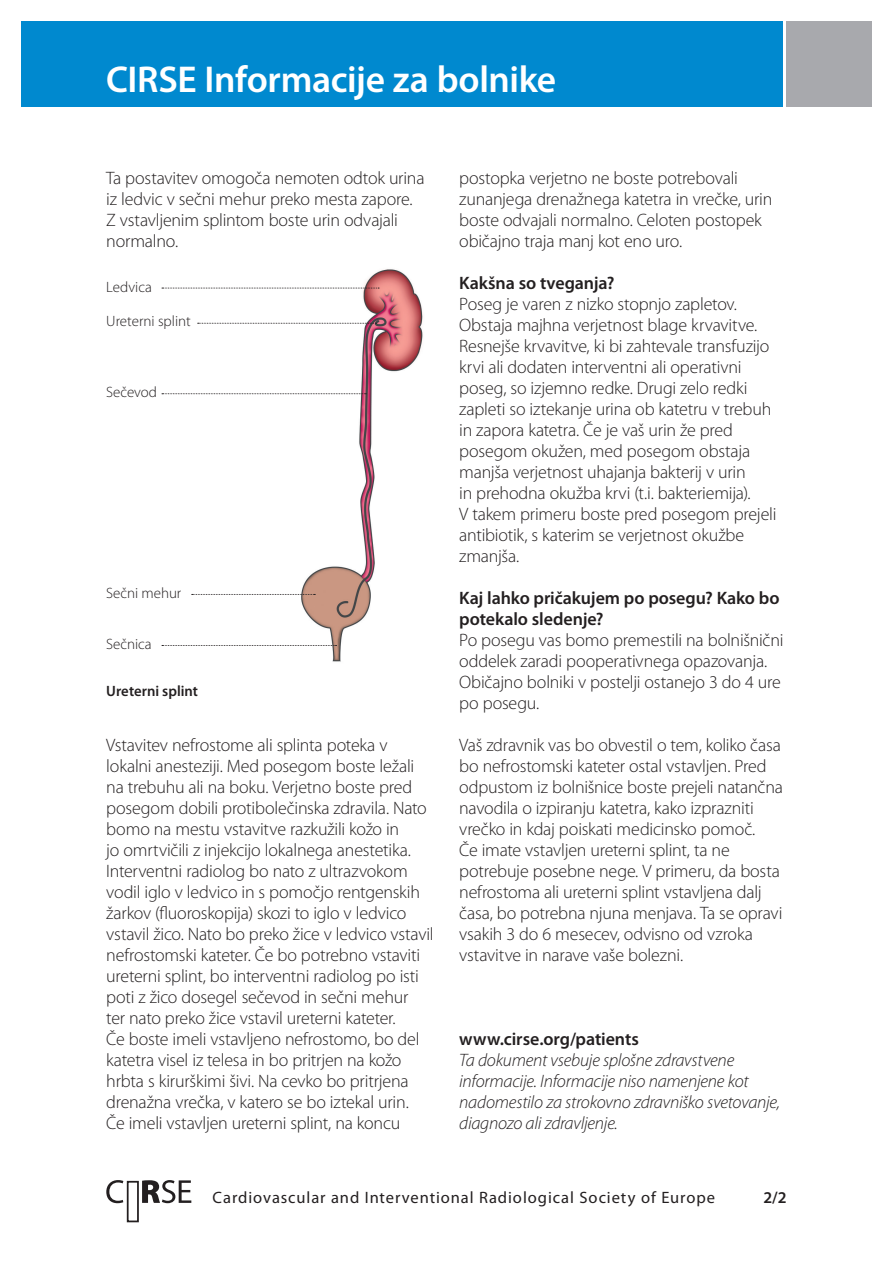
<style>
.page{position:relative;width:893px;height:1263px;background:#fff}
.page>*{position:absolute;margin:0;border:0;box-sizing:border-box;transform-origin:0 0}
.t1{font:600 37.5px "Myriad Pro";letter-spacing:-.01em;color:#fff}
.t2{font:300 18px/21px "Myriad Pro";letter-spacing:-.01em;color:#231f20}
.t3{font:italic 300 18px/21px "Myriad Pro";letter-spacing:-.015em;color:#231f20}
.t4{font:600 18px/21px "Myriad Pro";letter-spacing:-.005em;color:#231f20}
.t5{font:16.5px "Myriad Pro";letter-spacing:.055em;color:#231f20}
.t6{font:600 16.5px "Myriad Pro";color:#231f20}
.t7{font:300 15px "Myriad Pro";color:#231f20}
.t8{font:600 15px "Myriad Pro";color:#231f20}
</style>
<div class="page">
<div style="left:127px;top:1181px;width:12px;height:41px;background:#fff;border:2px solid #231f20"></div>
<svg style="left:106px;top:1180px;width:85px;height:23px"></svg>
<img style="left:249px;top:269px;width:174px;height:393px">
<svg style="left:162px;top:288px;width:217px;height:1px"></svg>
<svg style="left:162px;top:393px;width:204px;height:1px"></svg>
<svg style="left:198px;top:323px;width:178px;height:1px"></svg>
<svg style="left:192px;top:594px;width:123px;height:1px"></svg>
<svg style="left:162px;top:645px;width:175px;height:1px"></svg>
<div style="left:21px;top:21px;width:761px;height:85px;background:#0089cf"></div>
<div style="left:787px;top:21px;width:85px;height:85px;background:#a8a9ad"></div>
<h1 class="t1" style="left:106px;top:59px;width:451px">CIRSE Informacije za bolnike</h1>
<p class="t2" style="left:106px;top:167px;width:320px">Ta postavitev omogoča nemoten odtok urina iz ledvic v sečni mehur preko mesta zapore.<br>Z vstavljenim splintom boste urin odvajali normalno.</p>
<p class="t7" style="left:106px;top:279px;width:47px">Ledvica</p>
<p class="t7" style="left:106px;top:313px;width:86px">Ureterni splint</p>
<p class="t7" style="left:106px;top:384px;width:52px">Sečevod</p>
<p class="t7" style="left:106px;top:585px;width:77px">Sečni mehur</p>
<p class="t7" style="left:106px;top:636px;width:47px">Sečnica</p>
<p class="t8" style="left:106px;top:682px;width:93px">Ureterni splint</p>
<p class="t2" style="left:106px;top:734px;width:329px">Vstavitev nefrostome ali splinta poteka v lokalni anesteziji. Med posegom boste ležali na trebuhu ali na boku. Verjetno boste pred posegom dobili protibolečinska zdravila. Nato bomo na mestu vstavitve razkužili kožo in<br>jo omrtvičili z injekcijo lokalnega anestetika.<br>Interventni radiolog bo nato z ultrazvokom vodil iglo v ledvico in s pomočjo rentgenskih žarkov (fluoroskopija) skozi to iglo v ledvico vstavil žico. Nato bo preko žice v ledvico vstavil nefrostomski kateter. Če bo potrebno vstaviti ureterni splint, bo interventni radiolog po isti poti z žico dosegel sečevod in sečni mehur<br>ter nato preko žice vstavil ureterni kateter.<br>Če boste imeli vstavljeno nefrostomo, bo del katetra visel iz telesa in bo pritrjen na kožo hrbta s kirurškimi šivi. Na cevko bo pritrjena drenažna vrečka, v katero se bo iztekal urin.<br>Če imeli vstavljen ureterni splint, na koncu</p>
<p class="t2" style="left:459px;top:168px;width:315px">postopka verjetno ne boste potrebovali zunanjega drenažnega katetra in vrečke, urin boste odvajali normalno. Celoten postopek običajno traja manj kot eno uro.</p>
<p class="t4" style="left:459px;top:272px;width:157px">Kakšna so tveganja?</p>
<p class="t2" style="left:459px;top:294px;width:319px">Poseg je varen z nizko stopnjo zapletov.<br>Obstaja majhna verjetnost blage krvavitve.<br>Resnejše krvavitve, ki bi zahtevale transfuzijo krvi ali dodaten interventni ali operativni poseg, so izjemno redke. Drugi zelo redki zapleti so iztekanje urina ob katetru v trebuh in zapora katetra. Če je vaš urin že pred posegom okužen, med posegom obstaja manjša verjetnost uhajanja bakterij v urin<br>in prehodna okužba krvi (t.i. bakteriemija).<br>V takem primeru boste pred posegom prejeli antibiotik, s katerim se verjetnost okužbe zmanjša.</p>
<p class="t4" style="left:459px;top:588px;width:322px">Kaj lahko pričakujem po posegu? Kako bo potekalo sledenje?</p>
<p class="t2" style="left:459px;top:630px;width:326px">Po posegu vas bomo premestili na bolnišnični oddelek zaradi pooperativnega opazovanja.<br>Običajno bolniki v postelji ostanejo 3 do 4 ure po posegu.</p>
<p class="t2" style="left:459px;top:735px;width:325px">Vaš zdravnik vas bo obvestil o tem, koliko časa bo nefrostomski kateter ostal vstavljen. Pred odpustom iz bolnišnice boste prejeli natančna navodila o izpiranju katetra, kako izprazniti vrečko in kdaj poiskati medicinsko pomoč.<br>Če imate vstavljen ureterni splint, ta ne potrebuje posebne nege. V primeru, da bosta nefrostoma ali ureterni splint vstavljena dalj časa, bo potrebna njuna menjava. Ta se opravi vsakih 3 do 6 mesecev, odvisno od vzroka vstavitve in narave vaše bolezni.</p>
<p class="t4" style="left:459px;top:1029px;width:181px">www.cirse.org/patients</p>
<p class="t3" style="left:459px;top:1050px;width:322px">Ta dokument vsebuje splošne zdravstvene informacije. Informacije niso namenjene kot nadomestilo za strokovno zdravniško svetovanje, diagnozo ali zdravljenje.</p>
<p class="t5" style="left:213px;top:1188px;width:504px">Cardiovascular and Interventional Radiological Society of Europe</p>
<p class="t6" style="left:763px;top:1188px;width:25px">2/2</p>
</div>
